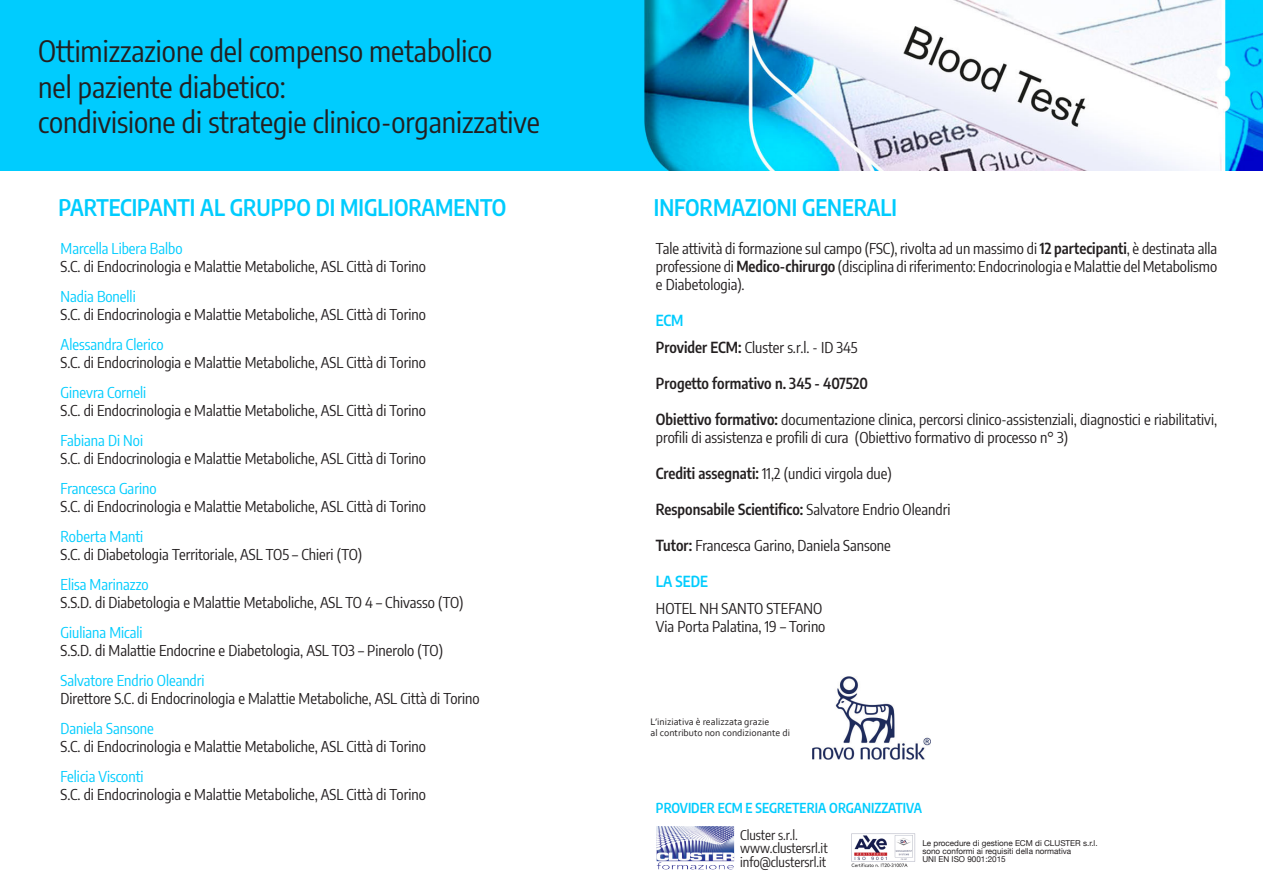
<style>
.page{position:relative;width:1263px;height:893px;background:#fff}
.page>*{position:absolute;margin:0;border:0;box-sizing:border-box;transform-origin:0 0}
.t1{font:29.55px "Encode Sans Condensed";color:#231f20}
.t2{font:600 22.5px "Encode Sans Condensed";color:#00ccfe}
.t3{font:15px/18px "Encode Sans Condensed";color:#231f20;text-align:justify}
.t4{font:15px "Encode Sans Condensed";color:#00ccfe}
.t5{font:600 15px "Encode Sans Condensed";color:#231f20}
.t6{font:600 15px "Encode Sans Condensed";color:#00ccfe}
.t7{font:13.5px "Encode Sans Condensed";color:#231f20}
.t8{font:600 13.5px "Encode Sans Condensed";color:#00ccfe}
.t9{font:9.9px "Corbel";color:#231f20}
.t10{font:8.1px "Helvetica Neue";color:#231f20}
.s1{font-weight:600}
.s2{font-weight:400}
</style>
<div class="page">
<img style="left:0;top:0;width:1263px;height:170px">
<img style="left:813px;top:676px;width:117px;height:83px">
<img style="left:657px;top:826px;width:77px;height:43px">
<img style="left:851px;top:833px;width:65px;height:35px">
<p class="t1" style="left:38px;top:31px;width:455px">Ottimizzazione del compenso metabolico</p>
<p class="t1" style="left:38px;top:66px;width:249px">nel paziente diabetico:</p>
<p class="t1" style="left:38px;top:101px;width:503px">condivisione di strategie clinico-organizzative</p>
<p class="t2" style="left:58px;top:191px;width:449px">PARTECIPANTI AL GRUPPO DI MIGLIORAMENTO</p>
<p class="t2" style="left:654px;top:191px;width:245px">INFORMAZIONI GENERALI</p>
<p class="t4" style="left:61px;top:237px;width:123px">Marcella Libera Balbo</p>
<p class="t3" style="left:61px;top:256px;width:367px">S.C. di Endocrinologia e Malattie Metaboliche, ASL Città di Torino</p>
<p class="t4" style="left:61px;top:285px;width:77px">Nadia Bonelli</p>
<p class="t3" style="left:61px;top:304px;width:367px">S.C. di Endocrinologia e Malattie Metaboliche, ASL Città di Torino</p>
<p class="t4" style="left:61px;top:333px;width:104px">Alessandra Clerico</p>
<p class="t3" style="left:61px;top:352px;width:367px">S.C. di Endocrinologia e Malattie Metaboliche, ASL Città di Torino</p>
<p class="t4" style="left:61px;top:381px;width:87px">Ginevra Corneli</p>
<p class="t3" style="left:61px;top:400px;width:367px">S.C. di Endocrinologia e Malattie Metaboliche, ASL Città di Torino</p>
<p class="t4" style="left:61px;top:429px;width:84px">Fabiana Di Noi</p>
<p class="t3" style="left:61px;top:448px;width:367px">S.C. di Endocrinologia e Malattie Metaboliche, ASL Città di Torino</p>
<p class="t4" style="left:61px;top:477px;width:97px">Francesca Garino</p>
<p class="t3" style="left:61px;top:496px;width:367px">S.C. di Endocrinologia e Malattie Metaboliche, ASL Città di Torino</p>
<p class="t4" style="left:61px;top:525px;width:84px">Roberta Manti</p>
<p class="t3" style="left:61px;top:544px;width:303px">S.C. di Diabetologia Territoriale, ASL TO5 – Chieri (TO)</p>
<p class="t4" style="left:61px;top:573px;width:89px">Elisa Marinazzo</p>
<p class="t3" style="left:61px;top:592px;width:404px">S.S.D. di Diabetologia e Malattie Metaboliche, ASL TO 4 – Chivasso (TO)</p>
<p class="t4" style="left:61px;top:621px;width:83px">Giuliana Micali</p>
<p class="t3" style="left:61px;top:640px;width:384px">S.S.D. di Malattie Endocrine e Diabetologia, ASL TO3 – Pinerolo (TO)</p>
<p class="t4" style="left:61px;top:669px;width:146px">Salvatore Endrio Oleandri</p>
<p class="t3" style="left:61px;top:688px;width:421px">Direttore S.C. di Endocrinologia e Malattie Metaboliche, ASL Città di Torino</p>
<p class="t4" style="left:61px;top:717px;width:95px">Daniela Sansone</p>
<p class="t3" style="left:61px;top:736px;width:367px">S.C. di Endocrinologia e Malattie Metaboliche, ASL Città di Torino</p>
<p class="t4" style="left:61px;top:765px;width:85px">Felicia Visconti</p>
<p class="t3" style="left:61px;top:784px;width:367px">S.C. di Endocrinologia e Malattie Metaboliche, ASL Città di Torino</p>
<p class="t3" style="left:656px;top:238px;width:563px">Tale attività di formazione sul campo (FSC), rivolta ad un massimo di <span class="s1">12 partecipanti</span>, è destinata alla professione di <span class="s1">Medico-chirurgo</span> (disciplina di riferimento: Endocrinologia e Malattie del Metabolismo e Diabetologia).</p>
<p class="t6" style="left:656px;top:309px;width:29px">ECM</p>
<p class="t3" style="left:656px;top:337px;width:203px"><span class="s1">Provider ECM:</span> Cluster s.r.l. - ID 345</p>
<p class="t5" style="left:656px;top:372px;width:214px">Progetto formativo n. 345 - 407520</p>
<p class="t3" style="left:656px;top:409px;width:563px"><span class="s1">Obiettivo formativo:</span> documentazione clinica, percorsi clinico-assistenziali, diagnostici e riabilitativi, profili di assistenza e profili di cura (Obiettivo formativo di processo n° 3)</p>
<p class="t3" style="left:656px;top:463px;width:237px"><span class="s1">Crediti assegnati:</span> 11,2 (undici virgola due)</p>
<p class="t5" style="left:656px;top:498px;width:296px">Responsabile Scientifico: <span class="s2">Salvatore Endrio Oleandri</span></p>
<p class="t3" style="left:656px;top:535px;width:236px"><span class="s1">Tutor:</span> Francesca Garino, Daniela Sansone</p>
<p class="t6" style="left:656px;top:570px;width:53px">LA SEDE</p>
<p class="t3" style="left:656px;top:598px;width:168px">HOTEL NH SANTO STEFANO</p>
<p class="t3" style="left:656px;top:616px;width:171px">Via Porta Palatina, 19 – Torino</p>
<p class="t9" style="left:651px;top:716px;width:120px">L’iniziativa è realizzata grazie</p>
<p class="t9" style="left:651px;top:726px;width:141px">al contributo non condizionante di</p>
<p class="t8" style="left:656px;top:798px;width:268px">PROVIDER ECM E SEGRETERIA ORGANIZZATIVA</p>
<p class="t7" style="left:740px;top:825px;width:59px">Cluster s.r.l.</p>
<p class="t7" style="left:740px;top:839px;width:89px">www.clustersrl.it</p>
<p class="t7" style="left:740px;top:852px;width:88px">info@clustersrl.it</p>
<p class="t10" style="left:922px;top:837px;width:177px">Le procedure di gestione ECM di CLUSTER s.r.l.</p>
<p class="t10" style="left:922px;top:846px;width:150px">sono conformi ai requisiti della normativa</p>
<p class="t10" style="left:922px;top:854px;width:85px">UNI EN ISO 9001:2015</p>
</div>
